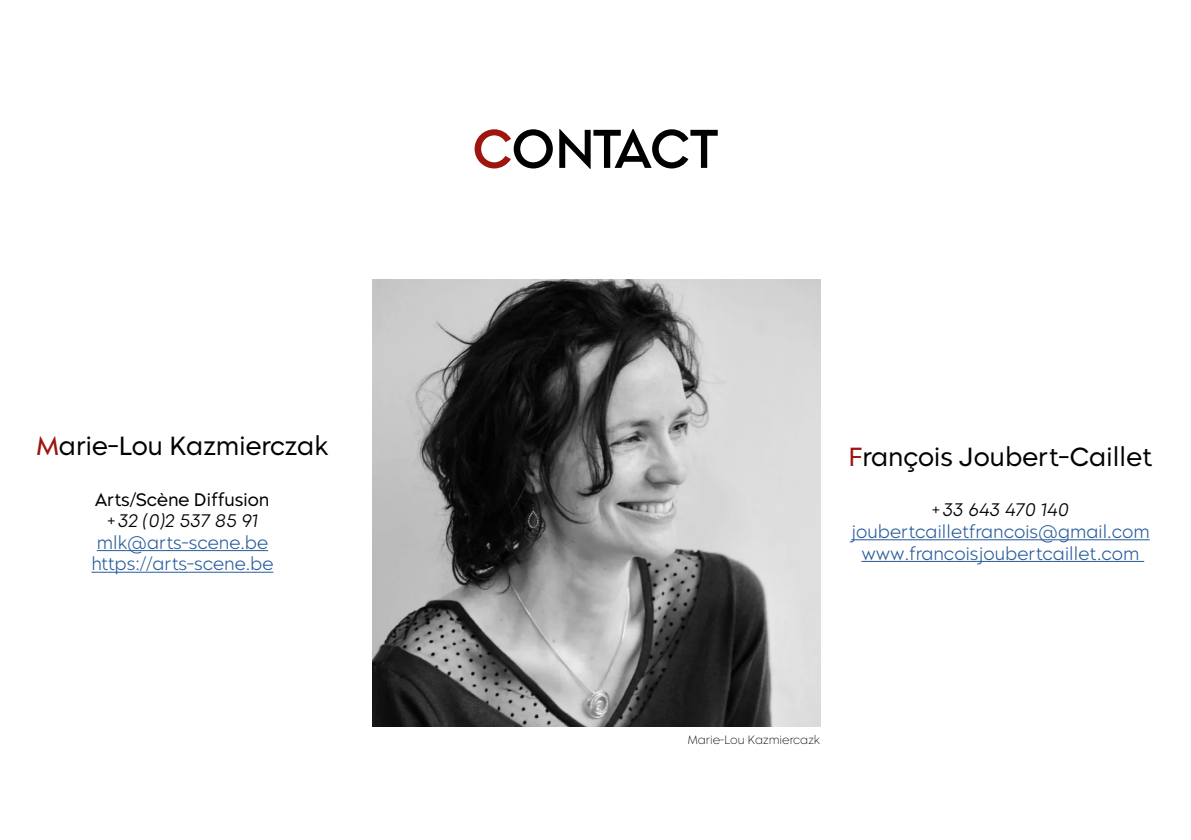
<style>
.page{position:relative;width:1191px;height:840px;background:#fff}
.page>*{position:absolute;margin:0;border:0;box-sizing:border-box;transform-origin:0 0}
.t1{font:500 54px "Morn";color:#000}
.t2{font:26px "Morn";color:#000}
.t3{font:300 18px/21.6px "Morn";color:#275b9b}
.t4{font:italic 300 18px "Morn";color:#000}
.t5{font:18px "Morn";color:#000}
.t6{font:200 12px "Morn";color:#000}
.s1{color:#9e1510}
</style>
<div class="page">
<img style="left:373px;top:279px;width:447px;height:447px">
<hr style="left:97px;top:550px;width:171px;height:1px;background:#275b9b">
<hr style="left:91px;top:571px;width:182px;height:1px;background:#275b9b">
<hr style="left:851px;top:539px;width:298px;height:1px;background:#275b9b">
<hr style="left:861px;top:560px;width:283px;height:1px;background:#275b9b">
<h2 class="t2" style="left:37px;top:430px;width:293px"><span class="s1">M</span>arie-Lou Kazmierczak</h2>
<p class="t5" style="left:95px;top:488px;width:175px">Arts/Scène Diffusion</p>
<p class="t4" style="left:107px;top:509px;width:153px">+32 (0)2 537 85 91</p>
<p class="t3" style="left:91px;top:531px;width:183px">mlk@arts-scene.be https://arts-scene.be</p>
<h1 class="t1" style="left:473px;top:116px;width:246px"><span class="s1">C</span>ONTACT</h1>
<h2 class="t2" style="left:849px;top:440px;width:304px"><span class="s1">F</span>rançois Joubert-Caillet</h2>
<p class="t4" style="left:931px;top:499px;width:139px">+33 643 470 140</p>
<p class="t3" style="left:851px;top:520px;width:300px;text-align:center">joubertcailletfrancois@gmail.com www.francoisjoubertcaillet.com</p>
<p class="t6" style="left:687px;top:732px;width:134px">Marie-Lou Kazmiercazk</p>
</div>
